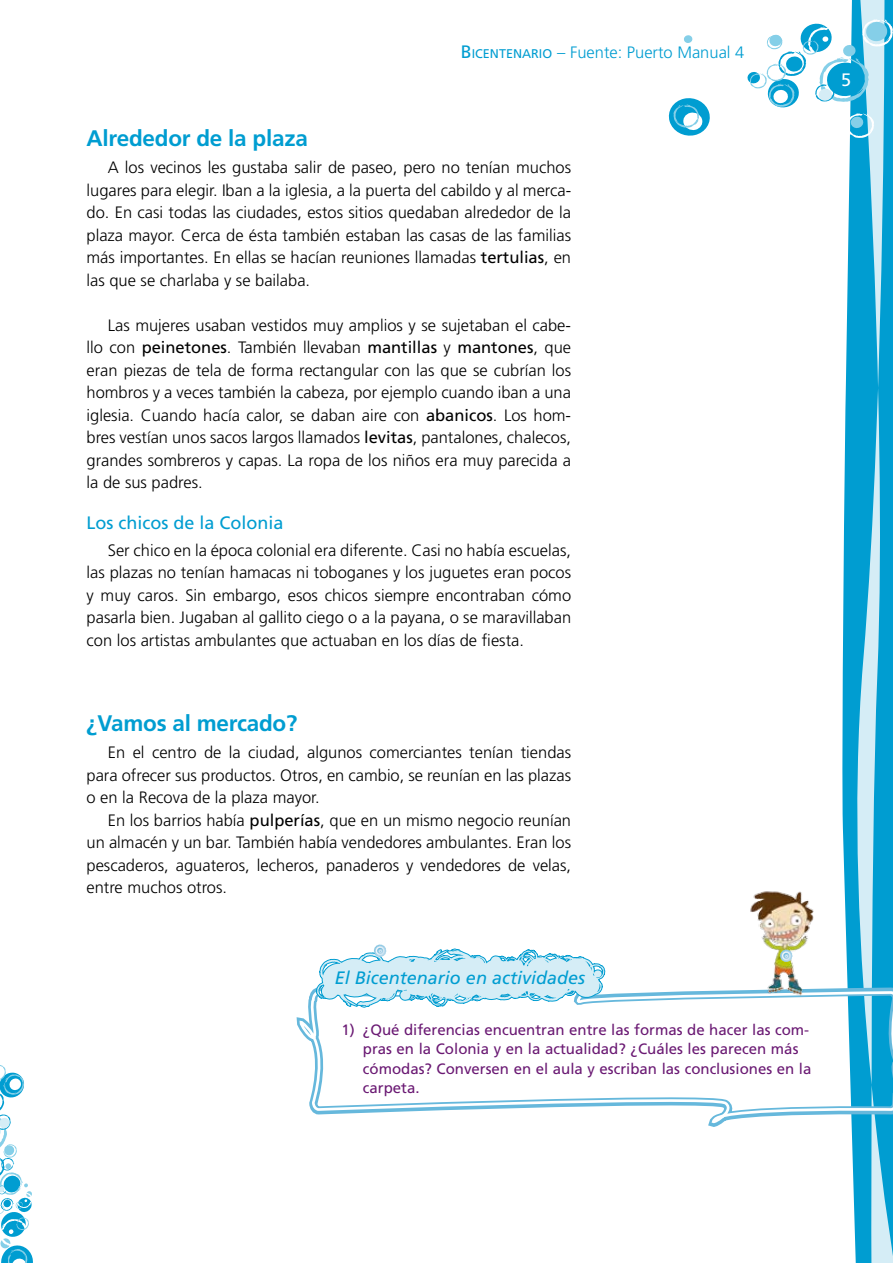
<style>
.page{position:relative;width:893px;height:1263px;background:#fff}
.page>*{position:absolute;margin:0;border:0;box-sizing:border-box;transform-origin:0 0}
.t1{font:700 22.5px "Frutiger LT Std";letter-spacing:-.01em;color:#009dd1}
.t2{font:italic 18px "Frutiger LT Std";color:#009dd1}
.t3{font:18px "Frutiger LT Std";color:#009dd1}
.t4{font:18px "Frutiger LT Std";color:#fff}
.t5{font:300 16.5px/22.5px "Frutiger LT Std";color:#000;text-align:justify}
.t6{font:300 16.5px "Frutiger LT Std";color:#009dd1}
.t7{font:15px/19.5px "Frutiger LT Std";color:#6a1973}
.s1{font-weight:400;font-size:18px}
.s2{font-weight:400;font-size:12.6px}
.s3{font-weight:400}
</style>
<div class="page">
<svg style="left:842px;top:0;width:51px;height:1263px;background:#49b9de"></svg>
<svg style="left:684px;top:35px;width:9px;height:8px"></svg>
<svg style="left:668px;top:98px;width:42px;height:38px"></svg>
<svg style="left:747px;top:19px;width:146px;height:119px"></svg>
<svg style="left:0;top:1065px;width:33px;height:198px"></svg>
<svg style="left:842px;top:960px;width:51px;height:181px"></svg>
<svg style="left:296px;top:969px;width:597px;height:163px"></svg>
<svg style="left:304px;top:967px;width:313px;height:113px"></svg>
<svg style="left:317px;top:944px;width:287px;height:63px"></svg>
<img style="left:748px;top:891px;width:66px;height:106px">
<svg style="left:779px;top:949px;width:14px;height:14px"></svg>
<p class="t6" style="left:461px;top:43px;width:285px"><span class="s1">B</span><span class="s2">ICENTENARIO</span> – Fuente: Puerto Manual 4</p>
<h1 class="t1" style="left:87px;top:125px;width:223px">Alrededor de la plaza</h1>
<p class="t5" style="left:87px;top:156px;width:486px;text-indent:21px">A los vecinos les gustaba salir de paseo, pero no tenían muchos lugares para elegir. Iban a la iglesia, a la puerta del cabildo y al merca&shy;do. En casi todas las ciudades, estos sitios quedaban alrededor de la plaza mayor. Cerca de ésta también estaban las casas de las familias más importantes. En ellas se hacían reuniones llamadas <span class="s3">tertulias</span>, en las que se charlaba y se bailaba.</p>
<p class="t5" style="left:87px;top:314px;width:486px;text-indent:21px">Las mujeres usaban vestidos muy amplios y se sujetaban el cabe&shy;llo con <span class="s3">peinetones</span>. También llevaban <span class="s3">mantillas</span> y <span class="s3">mantones</span>, que eran piezas de tela de forma rectangular con las que se cubrían los hombros y a veces también la cabeza, por ejemplo cuando iban a una iglesia. Cuando hacía calor, se daban aire con <span class="s3">abanicos</span>. Los hom&shy;bres vestían unos sacos largos llamados <span class="s3">levitas</span>, pantalones, chalecos, grandes sombreros y capas. La ropa de los niños era muy parecida a la de sus padres.</p>
<p class="t3" style="left:87px;top:512px;width:199px">Los chicos de la Colonia</p>
<p class="t5" style="left:87px;top:539px;width:486px;text-indent:21px">Ser chico en la época colonial era diferente. Casi no había escuelas, las plazas no tenían hamacas ni toboganes y los juguetes eran pocos y muy caros. Sin embargo, esos chicos siempre encontraban cómo pasarla bien. Jugaban al gallito ciego o a la payana, o se maravillaban con los artistas ambulantes que actuaban en los días de fiesta.</p>
<h1 class="t1" style="left:87px;top:710px;width:212px">¿Vamos al mercado?</h1>
<p class="t5" style="left:87px;top:741px;width:486px;text-indent:21px">En el centro de la ciudad, algunos comerciantes tenían tiendas para ofrecer sus productos. Otros, en cambio, se reunían en las plazas o en la Recova de la plaza mayor.</p>
<p class="t5" style="left:87px;top:809px;width:486px;text-indent:21px">En los barrios había <span class="s3">pulperías</span>, que en un mismo negocio reunían un almacén y un bar. También había vendedores ambulantes. Eran los pescaderos, aguateros, lecheros, panaderos y vendedores de velas, entre muchos otros.</p>
<p class="t2" style="left:335px;top:967px;width:252px">El Bicentenario en actividades</p>
<p class="t7" style="left:363px;top:1020px;width:450px;text-indent:-21px">1) ¿Qué diferencias encuentran entre las formas de hacer las com&shy;pras en la Colonia y en la actualidad? ¿Cuáles les parecen más cómodas? Conversen en el aula y escriban las conclusiones en la carpeta.</p>
<p class="t4" style="left:841px;top:69px;width:12px">5</p>
</div>
